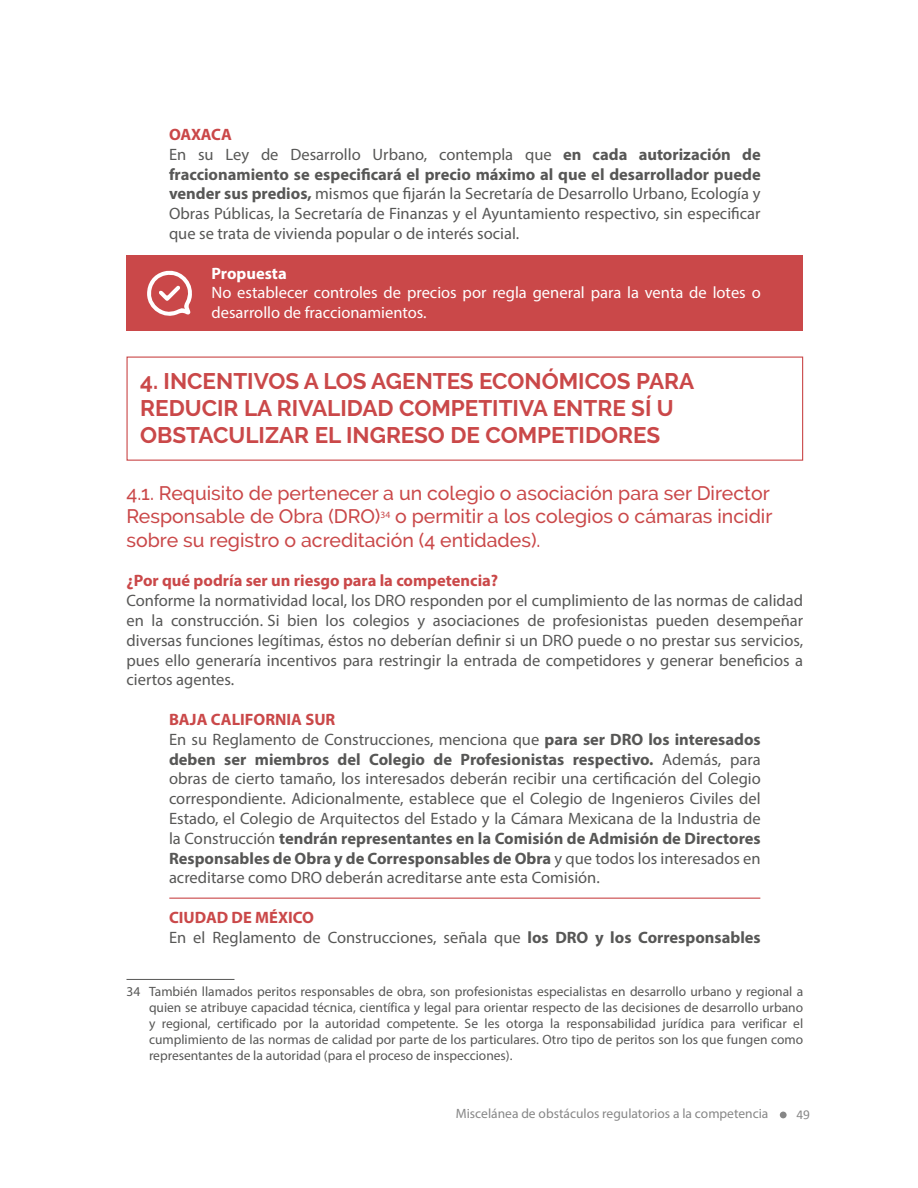
<style>
.page{position:relative;width:918px;height:1188px;background:#fff}
.page>*{position:absolute;margin:0;border:0;box-sizing:border-box;transform-origin:0 0}
.t1{font:700 22.5px/27px "Raleway";color:#ca4849}
.t2{font:500 19.5px/23.4px "Raleway";color:#ca4849}
.t3{font:16.5px/19.8px "Myriad Pro";color:#575756}
.t4{font:16.5px/19.8px "Myriad Pro";color:#fff}
.t5{font:700 16.5px "Myriad Pro";color:#ca4849}
.t6{font:700 16.5px "Myriad Pro";color:#fff}
.t7{font:13.5px/16.2px "Myriad Pro";color:#575756;text-align:justify}
.t8{font:13.5px "Myriad Pro";color:#878787}
.t9{font:13.5px "Calibri";color:#878787}
.s1{font-weight:700;color:#ca4849}
.s2{font-weight:700}
</style>
<div class="page">
<div style="left:780px;top:1112px;width:7px;height:6px;background:#878787;border-radius:50%"></div>
<div style="left:126px;top:256px;width:677px;height:75px;background:#ca4849"></div>
<svg style="left:147px;top:270px;width:45px;height:46px"></svg>
<div style="left:126px;top:357px;width:677px;height:104px;border:1px solid #ca4849"></div>
<hr style="left:169px;top:898px;width:591px;height:1px;background:#ca4849">
<hr style="left:126px;top:979px;width:108px;height:1px;background:#575756">
<p class="t3" style="left:169px;top:124px;width:593px"><span class="s1">OAXACA<br></span>En su Ley de Desarrollo Urbano, contempla que <span class="s2">en cada autorización de fraccionamiento se especificará el precio máximo al que el desarrollador puede vender sus predios,</span> mismos que fijarán la Secretaría de Desarrollo Urbano, Ecología y Obras Públicas, la Secretaría de Finanzas y el Ayuntamiento respectivo, sin especificar que se trata de vivienda popular o de interés social.</p>
<p class="t6" style="left:212px;top:262px;width:77px">Propuesta</p>
<p class="t4" style="left:212px;top:283px;width:551px">No establecer controles de precios por regla general para la venta de lotes o desarrollo de fraccionamientos.</p>
<h1 class="t1" style="left:140px;top:368px;width:555px">4. INCENTIVOS A LOS AGENTES ECONÓMICOS PARA<br>REDUCIR LA RIVALIDAD COMPETITIVA ENTRE SÍ U<br>OBSTACULIZAR EL INGRESO DE COMPETIDORES</h1>
<p class="t2" style="left:126px;top:481px;width:648px">4.1. Requisito de pertenecer a un colegio o asociación para ser Director<br>Responsable de Obra (DRO)<sup>34</sup> o permitir a los colegios o cámaras incidir sobre su registro o acreditación (4 entidades).</p>
<p class="t5" style="left:126px;top:570px;width:373px">¿Por qué podría ser un riesgo para la competencia?</p>
<p class="t3" style="left:126px;top:590px;width:678px;text-align:justify">Conforme la normatividad local, los DRO responden por el cumplimiento de las normas de calidad en la construcción. Si bien los colegios y asociaciones de profesionistas pueden desempeñar diversas funciones legítimas, éstos no deberían definir si un DRO puede o no prestar sus servicios, pues ello generaría incentivos para restringir la entrada de competidores y generar beneficios a ciertos agentes.</p>
<p class="t3" style="left:169px;top:709px;width:593px"><span class="s1">BAJA CALIFORNIA SUR<br></span>En su Reglamento de Construcciones, menciona que <span class="s2">para ser DRO los interesados deben ser miembros del Colegio de Profesionistas respectivo.</span> Además, para obras de cierto tamaño, los interesados deberán recibir una certificación del Colegio correspondiente. Adicionalmente, establece que el Colegio de Ingenieros Civiles del Estado, el Colegio de Arquitectos del Estado y la Cámara Mexicana de la Industria de la Construcción <span class="s2">tendrán representantes en la Comisión de Admisión de Directores Responsables de Obra y de Corresponsables de Obra</span> y que todos los interesados en acreditarse como DRO deberán acreditarse ante esta Comisión.</p>
<p class="t3" style="left:169px;top:907px;width:593px"><span class="s1">CIUDAD DE MÉXICO<br></span>En el Reglamento de Construcciones, señala que <span class="s2">los DRO y los Corresponsables</span></p>
<p class="t7" style="left:149px;top:983px;width:656px;text-indent:-23px">34 También llamados peritos responsables de obra, son profesionistas especialistas en desarrollo urbano y regional a quien se atribuye capacidad técnica, científica y legal para orientar respecto de las decisiones de desarrollo urbano y regional, certificado por la autoridad competente. Se les otorga la responsabilidad jurídica para verificar el cumplimiento de las normas de calidad por parte de los particulares. Otro tipo de peritos son los que fungen como representantes de la autoridad (para el proceso de inspecciones).</p>
<p class="t8" style="left:456px;top:1105px;width:314px">Miscelánea de obstáculos regulatorios a la competencia</p>
<p class="t9" style="left:796px;top:1106px;width:15px">49</p>
</div>
